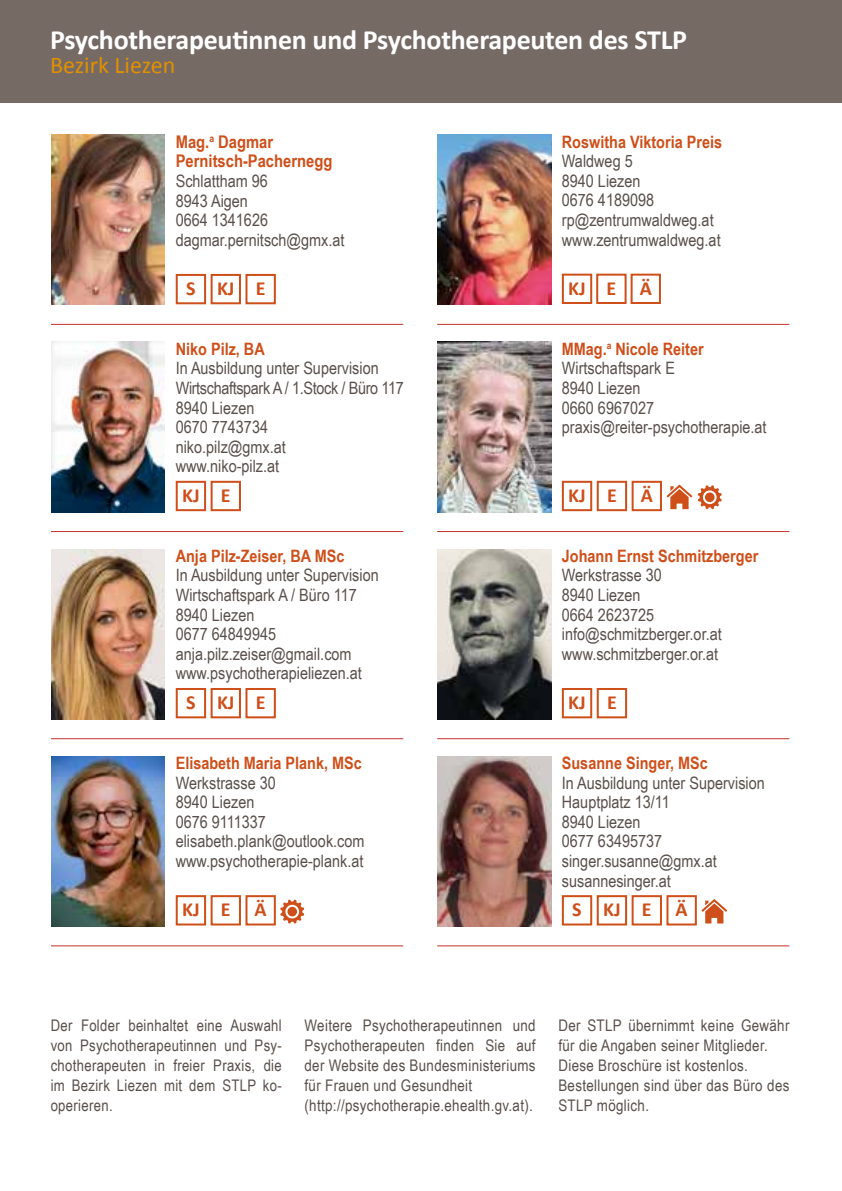
<style>
.page{position:relative;width:842px;height:1191px;background:#fff}
.page>*{position:absolute;margin:0;border:0;box-sizing:border-box;transform-origin:0 0}
.t1{font:700 28px "Calibri";letter-spacing:-.01em;color:#fff}
.t2{font:24px "Calibri";color:#e29000}
.t3{font:700 20px "Calibri";letter-spacing:1.035em;color:#ce4f1a}
.t4{font:700 17.4px/19.6px "Arial Narrow";color:#ce4f1a}
.t5{font:17px/19.6px "Arial Narrow";color:#5a4f4a}
.t6{font:700 17px "Arial Narrow";color:#ce4f1a}
.t7{font:16px/20px "Arial Narrow";letter-spacing:.02em;color:#5a4f4a}
.s1{font-weight:700;color:#ce4f1a}
</style>
<div class="page">
<div style="left:0;top:0;width:842px;height:102px;background:#766a65"></div>
<img style="left:52px;top:135px;width:113px;height:170px">
<div style="left:176px;top:274px;width:30px;height:30px;border:2px solid #ce4f1a"></div>
<div style="left:211px;top:274px;width:30px;height:30px;border:2px solid #ce4f1a"></div>
<div style="left:245px;top:274px;width:31px;height:30px;border:2px solid #ce4f1a"></div>
<hr style="left:51px;top:324px;width:352px;height:1px;background:#c2322c">
<img style="left:52px;top:342px;width:113px;height:170px">
<div style="left:176px;top:481px;width:30px;height:30px;border:2px solid #ce4f1a"></div>
<div style="left:211px;top:481px;width:30px;height:30px;border:2px solid #ce4f1a"></div>
<hr style="left:51px;top:531px;width:352px;height:1px;background:#c2322c">
<img style="left:52px;top:549px;width:113px;height:170px">
<div style="left:176px;top:688px;width:30px;height:30px;border:2px solid #ce4f1a"></div>
<div style="left:211px;top:688px;width:30px;height:30px;border:2px solid #ce4f1a"></div>
<div style="left:245px;top:688px;width:31px;height:30px;border:2px solid #ce4f1a"></div>
<hr style="left:51px;top:738px;width:352px;height:1px;background:#c2322c">
<img style="left:52px;top:756px;width:113px;height:170px">
<div style="left:176px;top:895px;width:30px;height:30px;border:2px solid #ce4f1a"></div>
<div style="left:211px;top:895px;width:30px;height:30px;border:2px solid #ce4f1a"></div>
<div style="left:245px;top:895px;width:31px;height:30px;border:2px solid #ce4f1a"></div>
<svg style="left:280px;top:899px;width:24px;height:24px"></svg>
<svg style="left:287px;top:906px;width:10px;height:10px"></svg>
<hr style="left:51px;top:945px;width:352px;height:1px;background:#c2322c">
<img style="left:438px;top:135px;width:113px;height:170px">
<div style="left:562px;top:274px;width:30px;height:30px;border:2px solid #ce4f1a"></div>
<div style="left:596px;top:274px;width:31px;height:30px;border:2px solid #ce4f1a"></div>
<div style="left:631px;top:274px;width:30px;height:30px;border:2px solid #ce4f1a"></div>
<hr style="left:437px;top:324px;width:352px;height:1px;background:#c2322c">
<img style="left:438px;top:342px;width:113px;height:170px">
<div style="left:562px;top:481px;width:30px;height:30px;border:2px solid #ce4f1a"></div>
<div style="left:597px;top:481px;width:30px;height:30px;border:2px solid #ce4f1a"></div>
<div style="left:632px;top:481px;width:30px;height:30px;border:2px solid #ce4f1a"></div>
<svg style="left:666px;top:484px;width:26px;height:25px"></svg>
<svg style="left:698px;top:485px;width:24px;height:24px"></svg>
<div style="left:705px;top:492px;width:9px;height:10px;background:#ce4f1a;border-radius:50%"></div>
<hr style="left:437px;top:531px;width:352px;height:1px;background:#c2322c">
<img style="left:438px;top:549px;width:113px;height:170px">
<div style="left:562px;top:688px;width:30px;height:30px;border:2px solid #ce4f1a"></div>
<div style="left:597px;top:688px;width:30px;height:30px;border:2px solid #ce4f1a"></div>
<hr style="left:437px;top:738px;width:352px;height:1px;background:#c2322c">
<img style="left:438px;top:756px;width:113px;height:170px">
<div style="left:562px;top:895px;width:30px;height:30px;border:2px solid #ce4f1a"></div>
<div style="left:597px;top:895px;width:30px;height:30px;border:2px solid #ce4f1a"></div>
<div style="left:632px;top:895px;width:30px;height:30px;border:2px solid #ce4f1a"></div>
<div style="left:666px;top:895px;width:31px;height:30px;border:2px solid #ce4f1a"></div>
<svg style="left:701px;top:899px;width:26px;height:24px"></svg>
<hr style="left:437px;top:945px;width:352px;height:1px;background:#c2322c">
<h1 class="t1" style="left:50px;top:22px;width:639px">Psychotherapeutinnen und Psychotherapeuten des STLP</h1>
<h2 class="t2" style="left:50px;top:50px;width:127px">Bezirk Liezen</h2>
<p class="t4" style="left:176px;top:131px;width:158px">Mag.<sup>a</sup> Dagmar<br>Pernitsch-Pachernegg</p>
<p class="t5" style="left:176px;top:171px;width:170px">Schlattham 96<br>8943 Aigen<br>0664 1341626 dagmar.pernitsch@gmx.at</p>
<p class="t3" style="left:186px;top:275px;width:81px">SKJE</p>
<p class="t6" style="left:176px;top:336px;width:91px">Niko Pilz, BA</p>
<p class="t5" style="left:176px;top:358px;width:230px">In Ausbildung unter Supervision<br>Wirtschaftspark A / 1.Stock / Büro 117<br>8940 Liezen<br>0670 7743734<br>niko.pilz@gmx.at<br>www.niko-pilz.at</p>
<p class="t3" style="left:182px;top:482px;width:50px">KJ E</p>
<p class="t6" style="left:176px;top:543px;width:170px">Anja Pilz-Zeiser, BA MSc</p>
<p class="t5" style="left:176px;top:565px;width:204px">In Ausbildung unter Supervision<br>Wirtschaftspark A / Büro 117<br>8940 Liezen<br>0677 64849945 anja.pilz.zeiser@gmail.com www.psychotherapieliezen.at</p>
<p class="t3" style="left:186px;top:689px;width:81px">SKJE</p>
<p class="t6" style="left:176px;top:750px;width:188px">Elisabeth Maria Plank, MSc</p>
<p class="t5" style="left:176px;top:772px;width:190px">Werkstrasse 30<br>8940 Liezen<br>0676 9111337 elisabeth.plank@outlook.com www.psychotherapie-plank.at</p>
<p class="t3" style="left:182px;top:896px;width:86px">KJE Ä</p>
<p class="t6" style="left:562px;top:129px;width:162px">Roswitha Viktoria Preis</p>
<p class="t5" style="left:562px;top:151px;width:160px">Waldweg 5<br>8940 Liezen<br>0676 4189098 rp@zentrumwaldweg.at www.zentrumwaldweg.at</p>
<p class="t3" style="left:568px;top:275px;width:85px">KJE Ä</p>
<p class="t5" style="left:562px;top:338px;width:206px"><span class="s1">MMag.</span><sup>a</sup> <span class="s1">Nicole Reiter<br></span>Wirtschaftspark E<br>8940 Liezen<br>0660 6967027 praxis@reiter-psychotherapie.at</p>
<p class="t3" style="left:568px;top:482px;width:86px">KJE Ä</p>
<p class="t6" style="left:562px;top:543px;width:198px">Johann Ernst Schmitzberger</p>
<p class="t5" style="left:562px;top:565px;width:161px">Werkstrasse 30<br>8940 Liezen<br>0664 2623725 info@schmitzberger.or.at www.schmitzberger.or.at</p>
<p class="t3" style="left:568px;top:689px;width:50px">KJ E</p>
<p class="t6" style="left:562px;top:750px;width:147px">Susanne Singer, MSc</p>
<p class="t5" style="left:562px;top:772px;width:204px">In Ausbildung unter Supervision<br>Hauptplatz 13/11<br>8940 Liezen<br>0677 63495737 singer.susanne@gmx.at susannesinger.at</p>
<p class="t3" style="left:572px;top:896px;width:117px">SKJE Ä</p>
<p class="t7" style="left:51px;top:1014px;width:233px;text-align:justify">Der Folder beinhaltet eine Auswahl von Psychotherapeutinnen und Psy&shy;chotherapeuten in freier Praxis, die im Bezirk Liezen mit dem STLP ko&shy;operieren.</p>
<p class="t7" style="left:305px;top:1014px;width:233px">Weitere Psychotherapeutinnen und Psychotherapeuten finden Sie auf der Website des Bundesministeriums für Frauen und Gesundheit (http://psychotherapie.ehealth.gv.at).</p>
<p class="t7" style="left:558px;top:1014px;width:233px">Der STLP übernimmt keine Gewähr für die Angaben seiner Mitglieder.<br>Diese Broschüre ist kostenlos.<br>Bestellungen sind über das Büro des<br>STLP möglich.</p>
</div>
